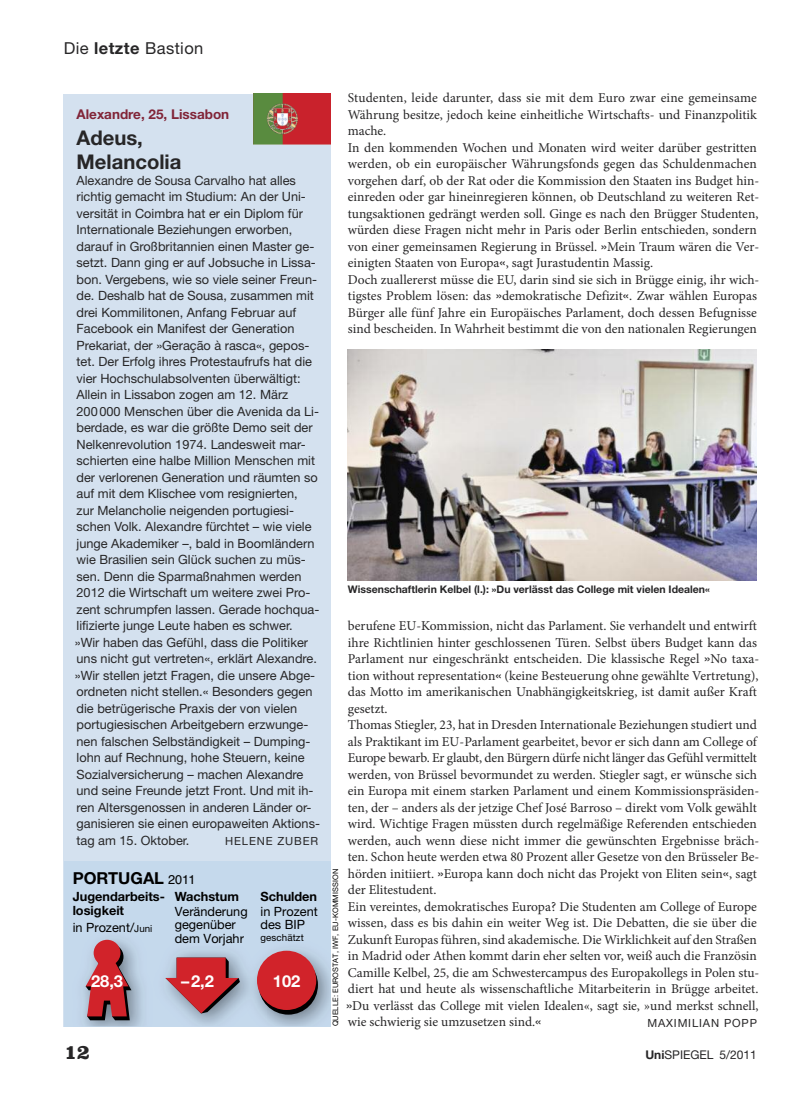
<style>
.page{position:relative;width:808px;height:1106px;background:#fff}
.page>*{position:absolute;margin:0;border:0;box-sizing:border-box;transform-origin:0 0}
.t1{font:800 21px "Clarendon Com";color:#272627}
.t2{font:700 20.25px/24px "Helvetica Neue LT Pro";color:#272627}
.t3{font:16.5px "Helvetica Neue LT Pro";letter-spacing:.025em;color:#272627}
.t4{font:16.5px "Helvetica Neue Bold+T42";color:#000}
.t5{font:16.5px "Helvetica Neue Bold+T42";color:#fff}
.t6{font:13.5px/16.5px "Minion Pro";color:#272627}
.t7{font:700 13.5px "Helvetica Neue LT Pro";color:#812538}
.t8{font:12.75px/16.5px "Helvetica Neue LT Pro";color:#272627}
.t9{font:12.75px/13.5px "Helvetica Neue";color:#000}
.t10{font:12.75px/14.7px "Helvetica Neue Bold+T42";color:#000}
.t11{font:12px "Helvetica Neue LT Pro";color:#272627}
.t12{font:11.25px "Helvetica Neue LT Pro";letter-spacing:.075em;color:#272627}
.t13{font:700 10.5px "Helvetica Neue LT Pro";color:#272627}
.t14{font:9.75px "Helvetica Neue";letter-spacing:.01em;color:#000}
.t15{font:7.5px "Helvetica Neue";letter-spacing:.01em;color:#000}
.s1{font-weight:700}
.s2{font-family:"Helvetica+T42";font-size:12.75px}
.s3{font-size:9.75px}
.s4{font-family:"Helvetica Neue LT Pro"}
</style>
<div class="page">
<img style="left:348px;top:350px;width:409px;height:231px">
<div style="left:64px;top:94px;width:267px;height:932px;background:#d4e1ef"></div>
<img style="left:253px;top:94px;width:78px;height:51px">
<div style="left:64px;top:861px;width:267px;height:165px;background:#c5d9ec"></div>
<img style="left:84px;top:948px;width:58px;height:78px">
<svg style="left:86px;top:939px;width:45px;height:81px;background:#af4d57"></svg>
<img style="left:178px;top:951px;width:58px;height:74px">
<svg style="left:165px;top:957px;width:75px;height:56px;background:#b65e68"></svg>
<img style="left:240px;top:950px;width:91px;height:76px">
<svg style="left:259px;top:955px;width:59px;height:59px"></svg>
<div style="left:257px;top:950px;width:59px;height:60px;background:#d1232a;border-radius:50%"></div>
<p class="t3" style="left:64px;top:38px;width:141px">Die <span class="s1">letzte</span> Bastion</p>
<p class="t7" style="left:77px;top:105px;width:154px">Alexandre, 25, Lissabon</p>
<h2 class="t2" style="left:77px;top:125px;width:106px">Adeus,<br>Melancolia</h2>
<p class="t8" style="left:75px;top:171px;width:247px">Alexandre de Sousa Carvalho hat alles richtig gemacht im Studium: An der Uni&shy;versität in Coimbra hat er ein Diplom für Internationale Beziehungen erworben, darauf in Großbritannien einen Master ge&shy;setzt. Dann ging er auf Jobsuche in Lissa&shy;bon. Vergebens, wie so viele seiner Freun&shy;de. Deshalb hat de Sousa, zusammen mit drei Kommilitonen, Anfang Februar auf Facebook ein Manifest der Generation Prekariat, der »Geração à rasca«, gepos&shy;tet. Der Erfolg ihres Protestaufrufs hat die vier Hochschulabsolventen überwältigt:<br>Allein in Lissabon zogen am 12. März 200000 Menschen über die Avenida da Li&shy;berdade, es war die größte Demo seit der Nelkenrevolution 1974. Landesweit mar&shy;schierten eine halbe Million Menschen mit der verlorenen Generation und räumten so auf mit dem Klischee vom resignierten,<br>zur Melancholie neigenden portugiesi&shy;schen Volk. Alexandre fürchtet – wie viele junge Akademiker –, bald in Boomländern wie Brasilien sein Glück suchen zu müs&shy;sen. Denn die Sparmaßnahmen werden 2012 die Wirtschaft um weitere zwei Pro&shy;zent schrumpfen lassen. Gerade hochqua&shy;lifizierte junge Leute haben es schwer.<br>»Wir haben das Gefühl, dass die Politiker uns nicht gut vertreten«, erklärt Alexandre. »Wir stellen jetzt Fragen, die unsere Abge&shy;ordneten nicht stellen.« Besonders gegen die betrügerische Praxis der von vielen portugiesischen Arbeitgebern erzwunge&shy;nen falschen Selbständigkeit – Dumping&shy;lohn auf Rechnung, hohe Steuern, keine Sozialversicherung – machen Alexandre und seine Freunde jetzt Front. Und mit ih&shy;ren Altersgenossen in anderen Länder or&shy;ganisieren sie einen europaweiten Aktions&shy;tag am 15. Oktober.</p>
<p class="t12" style="left:225px;top:834px;width:94px">HELENE ZUBER</p>
<p class="t4" style="left:73px;top:867px;width:124px">PORTUGAL <span class="s2">2011</span></p>
<p class="t10" style="left:73px;top:888px;width:94px">Jugendarbeits&shy;losigkeit</p>
<p class="t9" style="left:73px;top:920px;width:81px">in Prozent/<span class="s3">Juni</span></p>
<p class="t10" style="left:175px;top:888px;width:66px">Wachstum</p>
<p class="t9" style="left:175px;top:904px;width:74px">Veränderung gegenüber dem Vorjahr</p>
<p class="t10" style="left:260px;top:888px;width:58px">Schulden</p>
<p class="t9" style="left:260px;top:904px;width:59px">in Prozent des BIP</p>
<p class="t14" style="left:260px;top:932px;width:45px">geschätzt</p>
<p class="t5" style="left:91px;top:970px;width:34px">28,3</p>
<p class="t5" style="left:181px;top:970px;width:34px">–2,2</p>
<p class="t5" style="left:273px;top:970px;width:29px">102</p>
<p class="t6" style="left:348px;top:90px;width:413px">Studenten, leide darunter, dass sie mit dem Euro zwar eine gemeinsame Währung besitze, jedoch keine einheitliche Wirtschafts- und Finanzpolitik mache.<br>In den kommenden Wochen und Monaten wird weiter darüber gestritten werden, ob ein europäischer Währungsfonds gegen das Schuldenmachen vorgehen darf, ob der Rat oder die Kommission den Staaten ins Budget hin&shy;einreden oder gar hineinregieren können, ob Deutschland zu weiteren Ret&shy;tungsaktionen gedrängt werden soll. Ginge es nach den Brügger Studenten, würden diese Fragen nicht mehr in Paris oder Berlin entschieden, sondern von einer gemeinsamen Regierung in Brüssel. <span class="s4">»</span>Mein Traum wären die Ver&shy;einigten Staaten von Europa<span class="s4">«</span>, sagt Jurastudentin Massig.<br>Doch zuallererst müsse die EU, darin sind sie sich in Brügge einig, ihr wich&shy;tigstes Problem lösen: das <span class="s4">»</span>demokratische Defizit<span class="s4">«</span>. Zwar wählen Europas Bürger alle fünf Jahre ein Europäisches Parlament, doch dessen Befugnisse sind bescheiden. In Wahrheit bestimmt die von den nationalen Regierungen</p>
<p class="t13" style="left:348px;top:583px;width:363px">Wissenschaftlerin Kelbel (l.): »Du verlässt das College mit vielen Idealen«</p>
<p class="t6" style="left:346px;top:618px;width:415px">berufene EU-Kommission, nicht das Parlament. Sie verhandelt und entwirft ihre Richtlinien hinter geschlossenen Türen. Selbst übers Budget kann das Parlament nur eingeschränkt entscheiden. Die klassische Regel <span class="s4">»</span>No taxa&shy;tion without representation<span class="s4">«</span> (keine Besteuerung ohne gewählte Vertretung), das Motto im amerikanischen Unabhängigkeitskrieg, ist damit außer Kraft gesetzt.<br>Thomas Stiegler, 23, hat in Dresden Internationale Beziehungen studiert und als Praktikant im EU-Parlament gearbeitet, bevor er sich dann am College of Europe bewarb. Er glaubt, den Bürgern dürfe nicht länger das Gefühl vermittelt werden, von Brüssel bevormundet zu werden. Stiegler sagt, er wünsche sich ein Europa mit einem starken Parlament und einem Kommissionspräsiden&shy;ten, der – anders als der jetzige Chef José Barroso – direkt vom Volk gewählt wird. Wichtige Fragen müssten durch regelmäßige Referenden entschieden werden, auch wenn diese nicht immer die gewünschten Ergebnisse bräch&shy;ten. Schon heute werden etwa 80 Prozent aller Gesetze von den Brüsseler Be&shy;hörden initiiert. <span class="s4">»</span>Europa kann doch nicht das Projekt von Eliten sein<span class="s4">«</span>, sagt der Elitestudent.<br>Ein vereintes, demokratisches Europa? Die Studenten am College of Europe wissen, dass es bis dahin ein weiter Weg ist. Die Debatten, die sie über die Zukunft Europas führen, sind akademische. Die Wirklichkeit auf den Straßen in Madrid oder Athen kommt darin eher selten vor, weiß auch die Französin Camille Kelbel, 25, die am Schwestercampus des Europakollegs in Polen stu&shy;diert hat und heute als wissenschaftliche Mitarbeiterin in Brügge arbeitet. <span class="s4">»</span>Du verlässt das College mit vielen Idealen«, sagt sie, »und merkst schnell, wie schwierig sie umzusetzen sind.<span class="s4">«</span></p>
<p class="t15" style="left:331px;top:1026px;width:159px;rotate:-90deg">QUELLE: EUROSTAT, IWF, EU-KOMMISSION</p>
<p class="t12" style="left:647px;top:1015px;width:111px">MAXIMILIAN POPP</p>
<h1 class="t1" style="left:64px;top:1040px;width:28px">12</h1>
<p class="t11" style="left:645px;top:1047px;width:113px"><span class="s1">Uni</span>SPIEGEL 5/2011</p>
</div>
